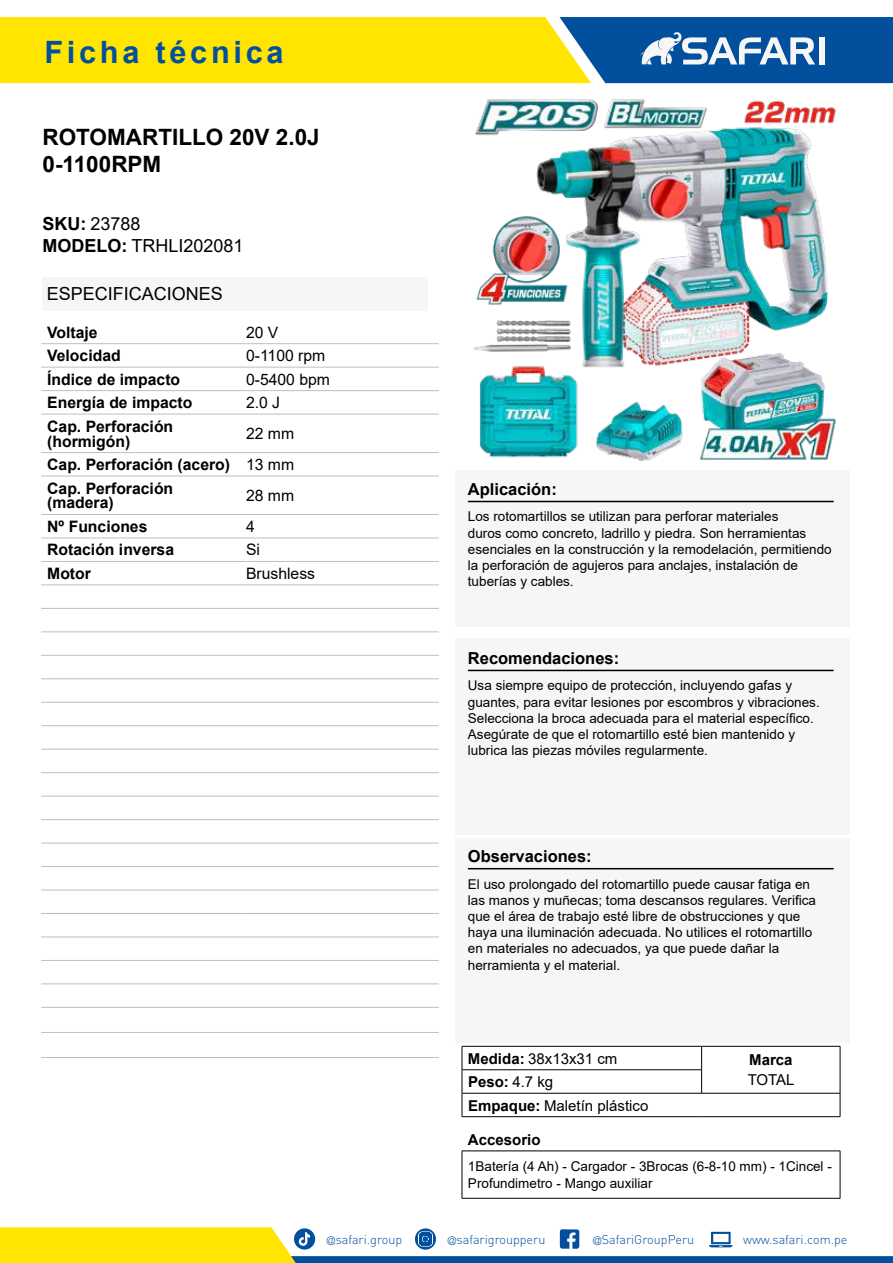
<style>
.page{position:relative;width:893px;height:1263px;background:#fff}
.page>*{position:absolute;margin:0;border:0;box-sizing:border-box;transform-origin:0 0}
.t1{font:700 30.75px "Arial";letter-spacing:.12em;color:#02509d}
.t2{font:700 22.5px/27px "Arial";color:#000}
.t3{font:18px/21.9px "Arial";color:#000}
.t4{font:700 16.5px "Arial";color:#000}
.t5{font:700 15.75px/15px "Arial";color:#000}
.t6{font:15.75px "Arial";color:#000}
.t7{font:15px "Arial";color:#000}
.t8{font:700 15px "Arial";color:#000}
.t9{font:13.5px/16.2px "Arial";color:#000}
.t10{font:300 12.6px "DIN";color:#02509d}
.s1{font-weight:700}
.s2{font-weight:400}
.s3{font-family:"Helvetica LT Std";font-stretch:condensed;font-size:11.25px}
</style>
<div class="page">
<svg style="left:0;top:1227px;width:893px;height:36px"></svg>
<svg style="left:0;top:17px;width:893px;height:66px;background:#b1b83e"></svg>
<div style="left:819px;top:37px;width:6px;height:27px;background:#f6f6f6"></div>
<div style="left:455px;top:470px;width:395px;height:157px;background:#f6f6f6"></div>
<hr style="left:468px;top:501px;width:366px;height:1px;background:#000">
<div style="left:455px;top:638px;width:395px;height:196px;background:#f6f6f6"></div>
<hr style="left:468px;top:670px;width:366px;height:1px;background:#000">
<div style="left:455px;top:838px;width:395px;height:204px;background:#f6f6f6"></div>
<hr style="left:468px;top:868px;width:366px;height:1px;background:#000">
<hr style="left:462px;top:1151px;width:378px;height:1px;background:#000">
<hr style="left:462px;top:1151px;width:1px;height:47px;background:#000">
<hr style="left:840px;top:1151px;width:1px;height:47px;background:#000">
<hr style="left:462px;top:1198px;width:378px;height:1px;background:#000">
<hr style="left:41px;top:343px;width:199px;height:1px;background:#bfbfbf">
<hr style="left:240px;top:343px;width:199px;height:1px;background:#bfbfbf">
<hr style="left:41px;top:1057px;width:199px;height:1px;background:#bfbfbf">
<hr style="left:240px;top:1057px;width:199px;height:1px;background:#bfbfbf">
<hr style="left:41px;top:367px;width:199px;height:1px;background:#bfbfbf">
<hr style="left:240px;top:367px;width:199px;height:1px;background:#bfbfbf">
<hr style="left:41px;top:390px;width:199px;height:1px;background:#bfbfbf">
<hr style="left:240px;top:390px;width:199px;height:1px;background:#bfbfbf">
<hr style="left:41px;top:414px;width:199px;height:1px;background:#bfbfbf">
<hr style="left:240px;top:414px;width:199px;height:1px;background:#bfbfbf">
<hr style="left:41px;top:452px;width:199px;height:1px;background:#bfbfbf">
<hr style="left:240px;top:452px;width:199px;height:1px;background:#bfbfbf">
<hr style="left:41px;top:476px;width:199px;height:1px;background:#bfbfbf">
<hr style="left:240px;top:476px;width:199px;height:1px;background:#bfbfbf">
<hr style="left:41px;top:514px;width:199px;height:1px;background:#bfbfbf">
<hr style="left:240px;top:514px;width:199px;height:1px;background:#bfbfbf">
<hr style="left:41px;top:538px;width:199px;height:1px;background:#bfbfbf">
<hr style="left:240px;top:538px;width:199px;height:1px;background:#bfbfbf">
<hr style="left:41px;top:561px;width:199px;height:1px;background:#bfbfbf">
<hr style="left:240px;top:561px;width:199px;height:1px;background:#bfbfbf">
<hr style="left:41px;top:585px;width:199px;height:1px;background:#bfbfbf">
<hr style="left:240px;top:585px;width:199px;height:1px;background:#bfbfbf">
<hr style="left:41px;top:608px;width:199px;height:1px;background:#bfbfbf">
<hr style="left:240px;top:608px;width:199px;height:1px;background:#bfbfbf">
<hr style="left:41px;top:632px;width:199px;height:1px;background:#bfbfbf">
<hr style="left:240px;top:632px;width:199px;height:1px;background:#bfbfbf">
<hr style="left:41px;top:655px;width:199px;height:1px;background:#bfbfbf">
<hr style="left:240px;top:655px;width:199px;height:1px;background:#bfbfbf">
<hr style="left:41px;top:678px;width:199px;height:1px;background:#bfbfbf">
<hr style="left:240px;top:678px;width:199px;height:1px;background:#bfbfbf">
<hr style="left:41px;top:702px;width:199px;height:1px;background:#bfbfbf">
<hr style="left:240px;top:702px;width:199px;height:1px;background:#bfbfbf">
<hr style="left:41px;top:725px;width:199px;height:1px;background:#bfbfbf">
<hr style="left:240px;top:725px;width:199px;height:1px;background:#bfbfbf">
<hr style="left:41px;top:749px;width:199px;height:1px;background:#bfbfbf">
<hr style="left:240px;top:749px;width:199px;height:1px;background:#bfbfbf">
<hr style="left:41px;top:772px;width:199px;height:1px;background:#bfbfbf">
<hr style="left:240px;top:772px;width:199px;height:1px;background:#bfbfbf">
<hr style="left:41px;top:796px;width:199px;height:1px;background:#bfbfbf">
<hr style="left:240px;top:796px;width:199px;height:1px;background:#bfbfbf">
<hr style="left:41px;top:819px;width:199px;height:1px;background:#bfbfbf">
<hr style="left:240px;top:819px;width:199px;height:1px;background:#bfbfbf">
<hr style="left:41px;top:843px;width:199px;height:1px;background:#bfbfbf">
<hr style="left:240px;top:843px;width:199px;height:1px;background:#bfbfbf">
<hr style="left:41px;top:866px;width:199px;height:1px;background:#bfbfbf">
<hr style="left:240px;top:866px;width:199px;height:1px;background:#bfbfbf">
<hr style="left:41px;top:890px;width:199px;height:1px;background:#bfbfbf">
<hr style="left:240px;top:890px;width:199px;height:1px;background:#bfbfbf">
<hr style="left:41px;top:913px;width:199px;height:1px;background:#bfbfbf">
<hr style="left:240px;top:913px;width:199px;height:1px;background:#bfbfbf">
<hr style="left:41px;top:937px;width:199px;height:1px;background:#bfbfbf">
<hr style="left:240px;top:937px;width:199px;height:1px;background:#bfbfbf">
<hr style="left:41px;top:960px;width:199px;height:1px;background:#bfbfbf">
<hr style="left:240px;top:960px;width:199px;height:1px;background:#bfbfbf">
<hr style="left:41px;top:984px;width:199px;height:1px;background:#bfbfbf">
<hr style="left:240px;top:984px;width:199px;height:1px;background:#bfbfbf">
<hr style="left:41px;top:1007px;width:199px;height:1px;background:#bfbfbf">
<hr style="left:240px;top:1007px;width:199px;height:1px;background:#bfbfbf">
<hr style="left:41px;top:1032px;width:199px;height:1px;background:#bfbfbf">
<hr style="left:240px;top:1032px;width:199px;height:1px;background:#bfbfbf">
<img style="left:473px;top:99px;width:363px;height:362px">
<div style="left:43px;top:277px;width:385px;height:33px;background:#f6f6f6"></div>
<hr style="left:462px;top:1069px;width:239px;height:1px;background:#000">
<hr style="left:462px;top:1093px;width:240px;height:1px;background:#000">
<hr style="left:702px;top:1093px;width:138px;height:1px;background:#000">
<hr style="left:462px;top:1046px;width:240px;height:1px;background:#000">
<hr style="left:702px;top:1046px;width:138px;height:1px;background:#000">
<svg style="left:701px;top:1046px;width:1px;height:47px"></svg>
<svg style="left:462px;top:1046px;width:1px;height:70px"></svg>
<svg style="left:840px;top:1046px;width:1px;height:70px"></svg>
<hr style="left:462px;top:1116px;width:240px;height:1px;background:#000">
<hr style="left:702px;top:1116px;width:138px;height:1px;background:#000">
<h1 class="t1" style="left:44px;top:34px;width:241px">Ficha técnica</h1>
<h2 class="t2" style="left:43px;top:126px;width:279px">ROTOMARTILLO 20V 2.0J<br>0-1100RPM</h2>
<h3 class="t3" style="left:43px;top:213px;width:203px"><span class="s1">SKU:</span> 23788<br><span class="s1">MODELO:</span> TRHLI202081</h3>
<h3 class="t3" style="left:47px;top:282px;width:178px">ESPECIFICACIONES</h3>
<p class="t5" style="left:47px;top:326px;width:52px">Voltaje</p>
<p class="t6" style="left:246px;top:326px;width:34px">20 V</p>
<p class="t5" style="left:47px;top:350px;width:75px">Velocidad</p>
<p class="t6" style="left:246px;top:350px;width:81px">0-1100 rpm</p>
<p class="t5" style="left:47px;top:373px;width:135px">Índice de impacto</p>
<p class="t6" style="left:246px;top:373px;width:86px">0-5400 bpm</p>
<p class="t5" style="left:47px;top:396px;width:147px">Energía de impacto</p>
<p class="t6" style="left:246px;top:397px;width:36px">2.0 J</p>
<p class="t5" style="left:47px;top:420px;width:128px">Cap. Perforación (hormigón)</p>
<p class="t5" style="left:47px;top:419px;width:248px;line-height:30.9px;text-align:right"><span class="s2">22 mm<br></span>Cap. Perforación (acero) <span class="s2">13 mm</span></p>
<p class="t5" style="left:47px;top:482px;width:128px">Cap. Perforación (madera)</p>
<p class="t6" style="left:246px;top:489px;width:50px">28 mm</p>
<p class="t5" style="left:47px;top:520px;width:102px">Nº Funciones</p>
<p class="t6" style="left:246px;top:520px;width:10px">4</p>
<p class="t5" style="left:47px;top:544px;width:128px">Rotación inversa</p>
<p class="t6" style="left:246px;top:544px;width:16px">Si</p>
<p class="t5" style="left:47px;top:567px;width:45px">Motor</p>
<p class="t6" style="left:246px;top:567px;width:71px">Brushless</p>
<p class="t4" style="left:468px;top:483px;width:90px">Aplicación:</p>
<p class="t9" style="left:468px;top:510px;width:365px">Los rotomartillos se utilizan para perforar materiales<br>duros como concreto, ladrillo y piedra. Son herramientas esenciales en la construcción y la remodelación, permitiendo la perforación de agujeros para anclajes, instalación de tuberías y cables.</p>
<p class="t4" style="left:468px;top:652px;width:153px">Recomendaciones:</p>
<p class="t9" style="left:468px;top:679px;width:353px">Usa siempre equipo de protección, incluyendo gafas y guantes, para evitar lesiones por escombros y vibraciones.<br>Selecciona la broca adecuada para el material específico.<br>Asegúrate de que el rotomartillo esté bien mantenido y lubrica las piezas móviles regularmente.</p>
<p class="t4" style="left:468px;top:850px;width:125px">Observaciones:</p>
<p class="t9" style="left:468px;top:877px;width:350px">El uso prolongado del rotomartillo puede causar fatiga en las manos y muñecas; toma descansos regulares. Verifica que el área de trabajo esté libre de obstrucciones y que haya una iluminación adecuada. No utilices el rotomartillo en materiales no adecuados, ya que puede dañar la herramienta y el material.</p>
<p class="t7" style="left:468px;top:1053px;width:151px"><span class="s1">Medida:</span> 38x13x31 cm</p>
<p class="t8" style="left:749px;top:1054px;width:45px">Marca</p>
<p class="t8" style="left:468px;top:1076px;width:87px">Peso: <span class="s2">4.7 kg</span></p>
<p class="t7" style="left:748px;top:1074px;width:48px">TOTAL</p>
<p class="t7" style="left:468px;top:1100px;width:182px"><span class="s1">Empaque:</span> Maletín plástico</p>
<p class="t8" style="left:468px;top:1134px;width:74px">Accesorio</p>
<p class="t9" style="left:468px;top:1160px;width:365px">1Batería (4 Ah) - Cargador - 3Brocas (6-8-10 mm) - 1Cincel -<br>Profundimetro - Mango auxiliar</p>
<p class="t10" style="left:327px;top:1234px;width:77px"><span class="s3">@</span>safari.group</p>
<p class="t10" style="left:448px;top:1234px;width:99px"><span class="s3">@</span>safarigroupperu</p>
<p class="t10" style="left:593px;top:1234px;width:103px"><span class="s3">@</span>SafariGroupPeru</p>
<p class="t10" style="left:743px;top:1234px;width:106px">www.safari.com.pe</p>
</div>
